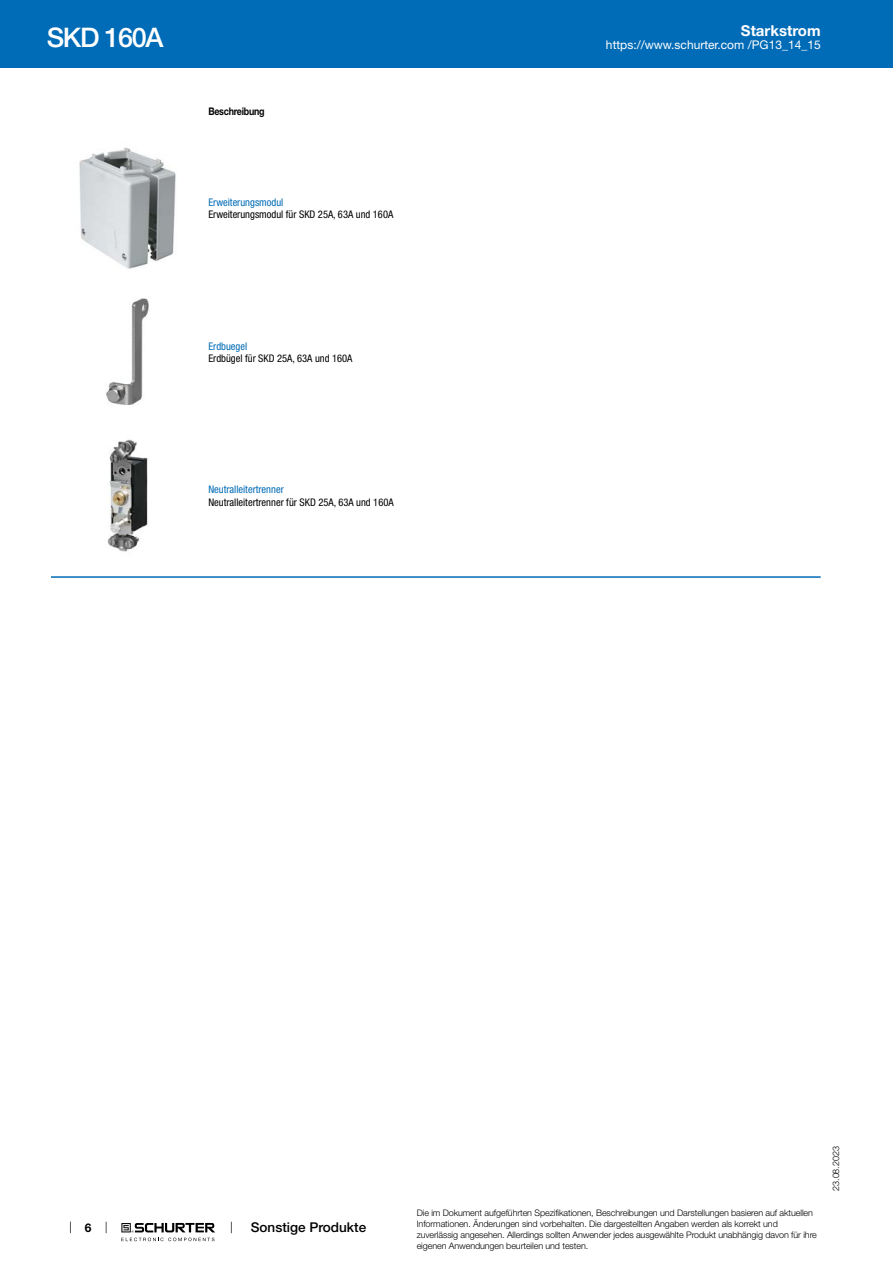
<style>
.page{position:relative;width:893px;height:1263px;background:#fff}
.page>*{position:absolute;margin:0;border:0;box-sizing:border-box;transform-origin:0 0}
.t1{font:500 27px "Helvetica Neue LT";letter-spacing:-.05em;color:#fff}
.t2{font:700 15px "Helvetica Neue LT";color:#fff}
.t3{font:500 13.5px "Helvetica Neue LT";color:#000}
.t4{font:12px "Helvetica Neue LT";color:#fff}
.t5{font:700 12px "Helvetica Neue LT";color:#000}
.t6{font:condensed 10.5px "Helvetica Neue LT";color:#000}
.t7{font:condensed 10.5px "Helvetica Neue LT";color:#006bb6}
.t8{font:700 10.5px "Helvetica Neue LT";letter-spacing:-.025em;color:#000;scale:.85 1}
.t9{font:300 9px/10.8px "Helvetica Neue LT";letter-spacing:-.01em;color:#000}
</style>
<div class="page">
<svg style="left:70px;top:1221px;width:1px;height:12px"></svg>
<svg style="left:121px;top:1223px;width:94px;height:18px"></svg>
<div style="left:0;top:0;width:893px;height:68px;background:#006bb6"></div>
<img style="left:79px;top:147px;width:97px;height:122px">
<img style="left:106px;top:298px;width:43px;height:107px">
<img style="left:107px;top:439px;width:41px;height:113px">
<hr style="left:51px;top:576px;width:770px;height:2px;background:#006bb6">
<h1 class="t1" style="left:47px;top:21px;width:118px">SKD 160A</h1>
<p class="t8" style="left:208px;top:105px;width:68px">Beschreibung</p>
<p class="t7" style="left:208px;top:196px;width:77px">Erweiterungsmodul</p>
<p class="t6" style="left:208px;top:209px;width:186px">Erweiterungsmodul für SKD 25A, 63A und 160A</p>
<p class="t7" style="left:208px;top:340px;width:40px">Erdbuegel</p>
<p class="t6" style="left:208px;top:352px;width:146px">Erdbügel für SKD 25A, 63A und 160A</p>
<p class="t7" style="left:208px;top:484px;width:77px">Neutralleitertrenner</p>
<p class="t6" style="left:208px;top:496px;width:187px">Neutralleitertrenner für SKD 25A, 63A und 160A</p>
<h2 class="t2" style="left:741px;top:21px;width:81px">Starkstrom</h2>
<h3 class="t4" style="left:606px;top:38px;width:216px">https://www.schurter.com /PG13_14_15</h3>
<h3 class="t5" style="left:85px;top:1220px;width:8px">6</h3>
<h3 class="t3" style="left:251px;top:1219px;width:117px">Sonstige Produkte</h3>
<p class="t9" style="left:417px;top:1207px;width:402px">Die im Dokument aufgeführten Spezifikationen, Beschreibungen und Darstellungen basieren auf aktuellen Informationen. Änderungen sind vorbehalten. Die dargestellten Angaben werden als korrekt und zuverlässig angesehen. Allerdings sollten Anwender jedes ausgewählte Produkt unabhängig davon für ihre eigenen Anwendungen beurteilen und testen.</p>
<p class="t9" style="left:830px;top:1191px;width:46px;rotate:-90deg">23.08.2023</p>
</div>
